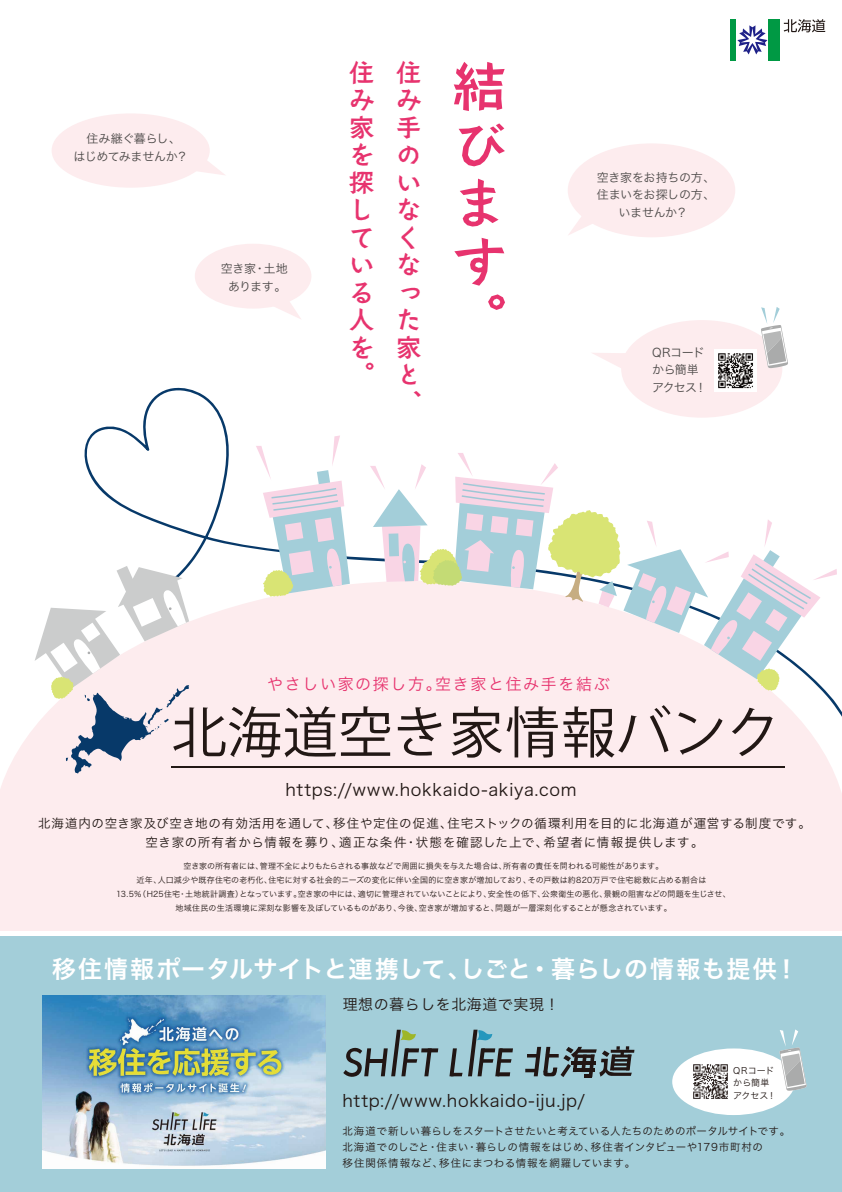
<style>
.page{position:relative;width:842px;height:1192px;background:#fff}
.page>*{position:absolute;margin:0;border:0;box-sizing:border-box;transform-origin:0 0}
.t1{font:55.1px "Koz Go Pr 6 N";letter-spacing:.005em;color:#221815}
.t2{font:53px/58.3px "Aralet Std DB";color:#e7336e}
.t3{font:25px/27.5px "Aralet Std DB";color:#e7336e}
.t4{font:24px "Hira Kaku Pro W6";letter-spacing:.04em;color:#fff}
.t5{font:17px "Hira Kaku Pro W3";letter-spacing:.04em;color:#221815}
.t6{font:16px "Hira Kaku Pro W3";letter-spacing:.1em;color:#e7336e}
.t7{font:15px "Hira Kaku Pro W3";letter-spacing:.035em;color:#221815}
.t8{font:12.5px/19px "Hira Kaku Pro W3";letter-spacing:.06em;color:#221815;text-align:center}
.t9{font:12px/17.5px "Hira Kaku Pro W3";letter-spacing:-.025em;color:#4c4948;text-align:center}
.t10{font:12px/17.5px "Hira Kaku Pro W3";letter-spacing:-.05em;color:#4c4948}
.t11{font:10.5px/16px "Hira Kaku Pro W3";letter-spacing:.025em;color:#221815}
.t12{font:9px/12.5px "Hira Kaku Pro W3";letter-spacing:.005em;color:#221815}
.t13{font:8px/14px "Hira Kaku Pro W3";letter-spacing:.01em;color:#221815;text-align:center}
</style>
<div class="page">
<div style="left:0;top:727px;width:842px;height:124px;background:#fdecee"></div>
<div style="left:0;top:935px;width:842px;height:257px;background:#a3ced9"></div>
<div style="left:0;top:851px;width:842px;height:80px;background:#fdecee"></div>
<img style="left:42px;top:996px;width:284px;height:172px">
<svg style="left:84px;top:387px;width:758px;height:348px"></svg>
<svg style="left:256px;top:435px;width:94px;height:162px"></svg>
<svg style="left:370px;top:453px;width:467px;height:238px"></svg>
<div style="left:52px;top:113px;width:158px;height:75px;background:#fdecee;border-radius:50%"></div>
<div style="left:568px;top:143px;width:167px;height:94px;background:#fdecee;border-radius:50%"></div>
<div style="left:621px;top:320px;width:161px;height:98px;background:#fdecee;border-radius:50%"></div>
<div style="left:672px;top:1048px;width:123px;height:67px;background:#fff;border-radius:50%"></div>
<svg style="left:779px;top:1029px;width:28px;height:62px"></svg>
<hr style="left:172px;top:766px;width:613px;height:2px;background:#221815">
<div style="left:730px;top:19px;width:6px;height:42px;background:#094"></div>
<div style="left:768px;top:19px;width:12px;height:42px;background:#094"></div>
<svg style="left:737px;top:25px;width:30px;height:29px"></svg>
<svg style="left:784px;top:19px;width:41px;height:13px"></svg>
<div style="left:195px;top:244px;width:116px;height:65px;background:#fdecee;border-radius:50%"></div>
<svg style="left:191px;top:154px;width:34px;height:21px"></svg>
<svg style="left:568px;top:209px;width:41px;height:26px"></svg>
<svg style="left:592px;top:353px;width:33px;height:21px"></svg>
<svg style="left:275px;top:298px;width:26px;height:21px"></svg>
<svg style="left:761px;top:307px;width:27px;height:61px"></svg>
<img style="left:693px;top:1064px;width:35px;height:35px">
<img style="left:715px;top:350px;width:42px;height:42px">
<svg style="left:35px;top:566px;width:154px;height:208px"></svg>
<hr style="left:367px;top:1059px;width:19px;height:3px;background:#211614">
<svg style="left:343px;top:1048px;width:28px;height:29px"></svg>
<svg style="left:381px;top:1030px;width:57px;height:46px"></svg>
<svg style="left:468px;top:1030px;width:45px;height:46px"></svg>
<svg style="left:449px;top:1048px;width:13px;height:28px"></svg>
<svg style="left:525px;top:1046px;width:109px;height:31px"></svg>
<h3 class="t9" style="left:73px;top:129px;width:116px">住み継ぐ暮らし、<br>はじめてみませんか？</h3>
<h3 class="t9" style="left:221px;top:259px;width:69px">空き家・土地あります。</h3>
<h3 class="t3" style="left:349px;top:58px;width:26px">住み家を探している人を。</h3>
<h3 class="t3" style="left:396px;top:58px;width:26px">住み手のいなくなった家と、</h3>
<h2 class="t2" style="left:453px;top:57px;width:54px">結びます。</h2>
<h3 class="t9" style="left:597px;top:167px;width:120px">空き家をお持ちの方、住まいをお探しの方、いませんか？</h3>
<h3 class="t10" style="left:652px;top:343px;width:56px">QRコードから簡単アクセス！</h3>
<h3 class="t6" style="left:267px;top:670px;width:344px">やさしい家の探し方。空き家と住み手を結ぶ</h3>
<h1 class="t1" style="left:172px;top:702px;width:611px">北海道空き家情報バンク</h1>
<h3 class="t5" style="left:285px;top:774px;width:293px">https://www.hokkaido-akiya.com</h3>
<h3 class="t8" style="left:38px;top:812px;width:774px">北海道内の空き家及び空き地の有効活用を通して、移住や定住の促進、住宅ストックの循環利用を目的に北海道が運営する制度です。空き家の所有者から情報を募り、適正な条件・状態を確認した上で、希望者に情報提供します。</h3>
<p class="t13" style="left:116px;top:859px;width:616px">空き家の所有者には、管理不全によりもたらされる事故などで周囲に損失を与えた場合は、所有者の責任を問われる可能性があります。<br>近年、人口減少や既存住宅の老朽化、住宅に対する社会的ニーズの変化に伴い全国的に空き家が増加しており、その戸数は約820万戸で住宅総数に占める割合は<br>13.5％（H25住宅・土地統計調査）となっています。空き家の中には、適切に管理されていないことにより、安全性の低下、公衆衛生の悪化、景観の阻害などの問題を生じさせ、地域住民の生活環境に深刻な影響を及ぼしているものがあり、今後、空き家が増加すると、問題が一層深刻化することが懸念されています。</p>
<h3 class="t4" style="left:52px;top:948px;width:748px">移住情報ポータルサイトと連携して、しごと・暮らしの情報も提供！</h3>
<h3 class="t7" style="left:343px;top:991px;width:218px">理想の暮らしを北海道で実現！</h3>
<h3 class="t5" style="left:342px;top:1086px;width:244px">http://www.hokkaido-iju.jp/</h3>
<p class="t12" style="left:733px;top:1063px;width:44px">QRコードから簡単アクセス！</p>
<h3 class="t11" style="left:342px;top:1122px;width:449px">北海道で新しい暮らしをスタートさせたいと考えている人たちのためのポータルサイトです。北海道でのしごと・住まい・暮らしの情報をはじめ、移住者インタビューや179市町村の<br>移住関係情報など、移住にまつわる情報を網羅しています。</h3>
</div>
